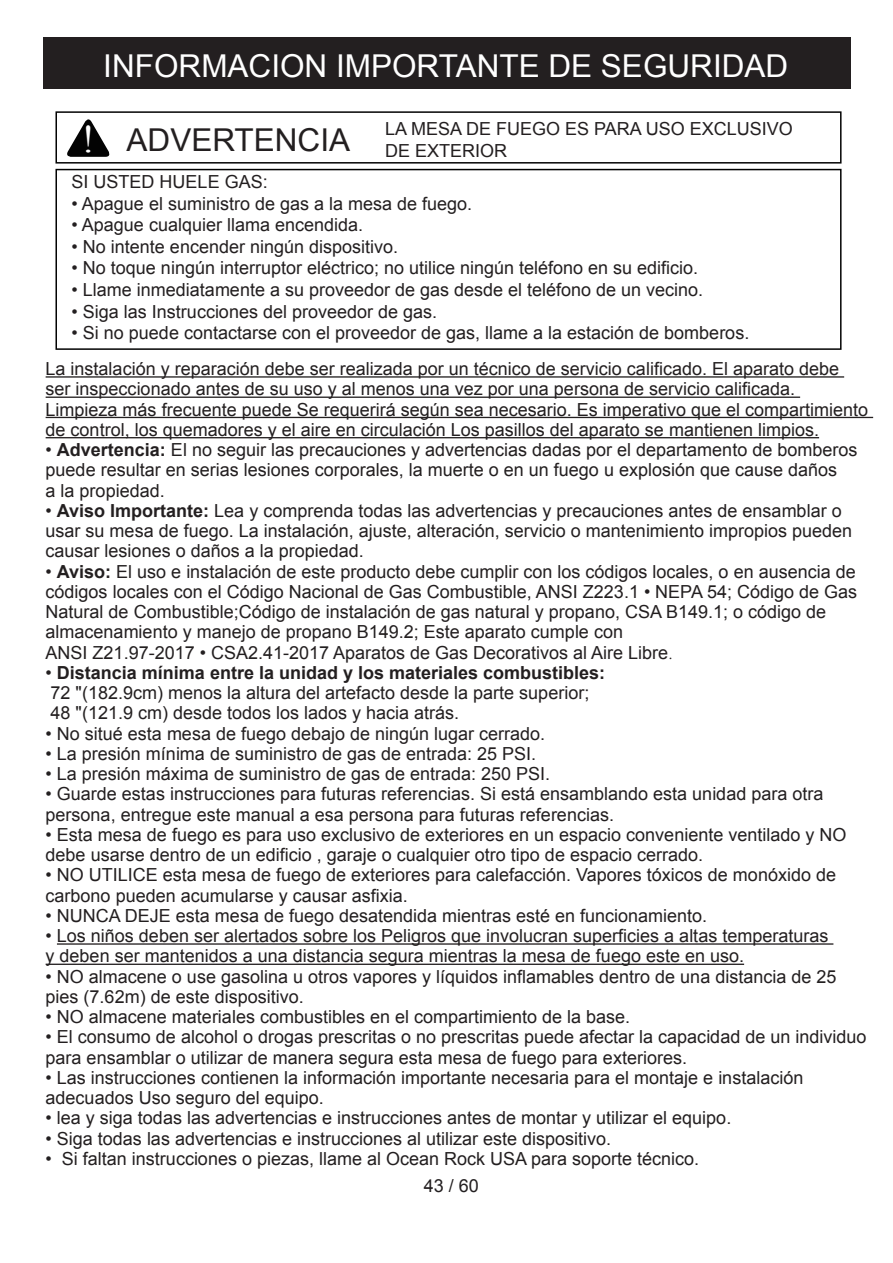
<style>
.page{position:relative;width:893px;height:1263px;background:#fff}
.page>*{position:absolute;margin:0;border:0;box-sizing:border-box;transform-origin:0 0}
.t1{font:31.5px "Arial";color:#fff}
.t2{font:31.5px "Arial";color:#231f20}
.t3{font:18px/20.2px "Arial";color:#231f20}
.s1{font-family:"Times New Roman";font-size:39px;color:#fff}
.s2{font-weight:700}
.s3{font-family:"Adobe Song Std";font-weight:300}
</style>
<div class="page">
<div style="left:43px;top:37px;width:808px;height:52px;background:#231f20"></div>
<div style="left:55px;top:111px;width:786px;height:53px;border:2px solid #030303"></div>
<svg style="left:67px;top:119px;width:43px;height:38px"></svg>
<div style="left:55px;top:169px;width:786px;height:181px;border:2px solid #030303"></div>
<hr style="left:46px;top:376px;width:798px;height:2px;background:#231f20">
<hr style="left:46px;top:396px;width:754px;height:2px;background:#231f20">
<hr style="left:46px;top:417px;width:827px;height:1px;background:#231f20">
<hr style="left:46px;top:437px;width:773px;height:1px;background:#231f20">
<hr style="left:57px;top:943px;width:776px;height:2px;background:#231f20">
<hr style="left:46px;top:963px;width:698px;height:2px;background:#231f20">
<h1 class="t1" style="left:103px;top:45px;width:686px">INFORMACION IMPORTANTE DE SEGURIDAD</h1>
<p class="t3" style="left:385px;top:118px;width:409px;line-height:21.6px">LA MESA DE FUEGO ES PARA USO EXCLUSIVO<br>DE EXTERIOR</p>
<h1 class="t2" style="left:82px;top:119px;width:270px"><span class="s1">!</span> ADVERTENCIA</h1>
<p class="t3" style="left:72px;top:172px;width:198px">SI USTED HUELE GAS:</p>
<p class="t3" style="left:72px;top:193px;width:402px">• Apague el suministro de gas a la mesa de fuego.</p>
<p class="t3" style="left:72px;top:215px;width:293px">• Apague cualquier llama encendida.</p>
<p class="t3" style="left:72px;top:237px;width:328px">• No intente encender ningún dispositivo.</p>
<p class="t3" style="left:72px;top:258px;width:628px">• No toque ningún interruptor eléctrico; no utilice ningún teléfono en su edificio.</p>
<p class="t3" style="left:72px;top:280px;width:633px">• Llame inmediatamente a su proveedor de gas desde el teléfono de un vecino.</p>
<p class="t3" style="left:72px;top:301px;width:367px">• Siga las Instrucciones del proveedor de gas.</p>
<p class="t3" style="left:46px;top:315px;width:795px;line-height:35.8px;text-indent:26px">• Si no puede contactarse con el proveedor de gas, llame a la estación de bomberos.<br>La instalación y reparación debe ser realizada por un técnico de servicio calificado. El aparato debe</p>
<p class="t3" style="left:46px;top:379px;width:824px">ser inspeccionado antes de su uso y al menos una vez por una persona de servicio calificada.<br>Limpieza más frecuente puede Se requerirá según sea necesario. Es imperativo que el compartimiento de control, los quemadores y el aire en circulación Los pasillos del aparato se mantienen limpios.</p>
<p class="t3" style="left:46px;top:440px;width:813px">• <span class="s2">Advertencia:</span> El no seguir las precauciones y advertencias dadas por el departamento de bomberos puede resultar en serias lesiones corporales, la muerte o en un fuego u explosión que cause daños<br>a la propiedad.</p>
<p class="t3" style="left:46px;top:500px;width:808px">• <span class="s2">Aviso Importante:</span> Lea y comprenda todas las advertencias y precauciones antes de ensamblar o usar su mesa de fuego. La instalación, ajuste, alteración, servicio o mantenimiento impropios pueden causar lesiones o daños a la propiedad.</p>
<p class="t3" style="left:46px;top:561px;width:813px">• <span class="s2">Aviso:</span> El uso e instalación de este producto debe cumplir con los códigos locales, o en ausencia de códigos locales con el Código Nacional de Gas Combustible, ANSI Z223.1 • NEPA 54; Código de Gas Natural de Combustible;Código de instalación de gas natural y propano, CSA B149.1; o código de almacenamiento y manejo de propano B149.2; Este aparato cumple con<br>ANSI Z21.97-2017 • CSA2.41-2017 Aparatos de Gas Decorativos al Aire Libre<span class="s3">.</span></p>
<p class="t3" style="left:46px;top:662px;width:561px">• <span class="s2">Distancia mínima entre la unidad y los materiales combustibles:<br></span>72 "(182.9cm) menos la altura del artefacto desde la parte superior;<br>48 "(121.9 cm) desde todos los lados y hacia atrás.</p>
<p class="t3" style="left:46px;top:723px;width:501px">• No situé esta mesa de fuego debajo de ningún lugar cerrado.</p>
<p class="t3" style="left:46px;top:743px;width:492px">• La presión mínima de suministro de gas de entrada: 25 PSI.</p>
<p class="t3" style="left:46px;top:764px;width:506px">• La presión máxima de suministro de gas de entrada: 250 PSI.</p>
<p class="t3" style="left:46px;top:784px;width:779px">• Guarde estas instrucciones para futuras referencias. Si está ensamblando esta unidad para otra persona, entregue este manual a esa persona para futuras referencias.</p>
<p class="t3" style="left:46px;top:824px;width:802px">• Esta mesa de fuego es para uso exclusivo de exteriores en un espacio conveniente ventilado y NO debe usarse dentro de un edificio , garaje o cualquier otro tipo de espacio cerrado.</p>
<p class="t3" style="left:46px;top:865px;width:792px">• NO UTILICE esta mesa de fuego de exteriores para calefacción. Vapores tóxicos de monóxido de carbono pueden acumularse y causar asfixia.</p>
<p class="t3" style="left:46px;top:905px;width:663px">• NUNCA DEJE esta mesa de fuego desatendida mientras esté en funcionamiento.</p>
<p class="t3" style="left:46px;top:926px;width:784px">• Los niños deben ser alertados sobre los Peligros que involucran superficies a altas temperaturas y deben ser mantenidos a una distancia segura mientras la mesa de fuego este en uso.</p>
<p class="t3" style="left:46px;top:966px;width:792px">• NO almacene o use gasolina u otros vapores y líquidos inflamables dentro de una distancia de 25 pies (7.62m) de este dispositivo.</p>
<p class="t3" style="left:46px;top:1007px;width:586px">• NO almacene materiales combustibles en el compartimiento de la base.</p>
<p class="t3" style="left:46px;top:1027px;width:822px">• El consumo de alcohol o drogas prescritas o no prescritas puede afectar la capacidad de un individuo para ensamblar o utilizar de manera segura esta mesa de fuego para exteriores.</p>
<p class="t3" style="left:46px;top:1067px;width:759px">• Las instrucciones contienen la información importante necesaria para el montaje e instalación adecuados Uso seguro del equipo.</p>
<p class="t3" style="left:46px;top:1108px;width:687px">• lea y siga todas las advertencias e instrucciones antes de montar y utilizar el equipo.</p>
<p class="t3" style="left:46px;top:1128px;width:567px">• Siga todas las advertencias e instrucciones al utilizar este dispositivo.</p>
<p class="t3" style="left:46px;top:1148px;width:655px">• Si faltan instrucciones o piezas, llame al Ocean Rock USA para soporte técnico.</p>
<p class="t3" style="left:424px;top:1176px;width:57px">43 / 60</p>
</div>
